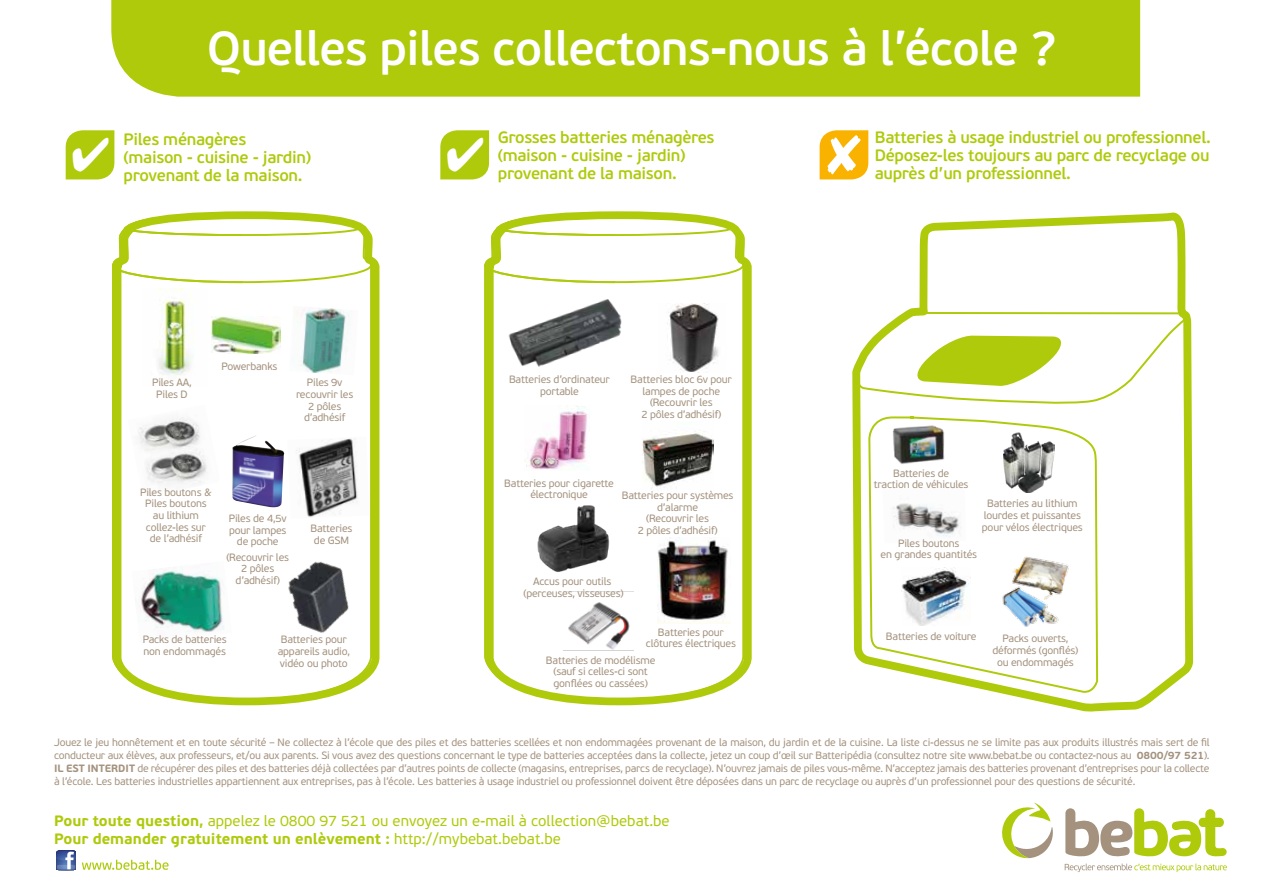
<style>
.page{position:relative;width:1263px;height:893px;background:#fff}
.page>*{position:absolute;margin:0;border:0;box-sizing:border-box;transform-origin:0 0}
.t1{font:600 47.85px "PF Beau Sans Pro";letter-spacing:-.02em;color:#fff}
.t2{font:600 16.5px/18px "PF Beau Sans Pro";letter-spacing:-.02em;color:#afca0b}
.t3{font:15px/18px "PF Beau Sans Pro";color:#afca0b}
.t4{font:10.65px/11.7px "PF Beau Sans Pro";letter-spacing:-.02em;color:#a4927e;text-align:center}
.s1{font-weight:700}
</style>
<div class="page">
<svg style="left:1065px;top:864px;width:162px;height:8px"></svg>
<svg style="left:1002px;top:803px;width:51px;height:56px"></svg>
<svg style="left:1065px;top:808px;width:162px;height:49px"></svg>
<svg style="left:852px;top:212px;width:342px;height:500px"></svg>
<svg style="left:867px;top:415px;width:232px;height:279px"></svg>
<svg style="left:854px;top:216px;width:337px;height:189px"></svg>
<svg style="left:564px;top:211px;width:188px;height:495px;fill:#afca0b"></svg>
<svg style="left:484px;top:284px;width:128px;height:418px"></svg>
<svg style="left:612px;top:284px;width:133px;height:418px"></svg>
<svg style="left:484px;top:212px;width:261px;height:72px"></svg>
<svg style="left:192px;top:211px;width:188px;height:495px;fill:#afca0b"></svg>
<svg style="left:112px;top:284px;width:128px;height:418px"></svg>
<svg style="left:240px;top:284px;width:133px;height:418px"></svg>
<svg style="left:112px;top:212px;width:261px;height:72px"></svg>
<div style="left:111px;top:0;width:1029px;height:97px;background:#afca0b"></div>
<svg style="left:82px;top:860px;width:87px;height:10px"></svg>
<img style="left:882px;top:486px;width:84px;height:57px">
<img style="left:901px;top:567px;width:70px;height:58px">
<img style="left:1004px;top:433px;width:50px;height:59px">
<img style="left:890px;top:423px;width:58px;height:44px">
<img style="left:999px;top:553px;width:76px;height:77px">
<img style="left:142px;top:289px;width:65px;height:97px">
<img style="left:289px;top:306px;width:69px;height:69px">
<img style="left:128px;top:405px;width:92px;height:91px">
<img style="left:287px;top:437px;width:82px;height:82px">
<img style="left:267px;top:541px;width:105px;height:105px">
<img style="left:232px;top:435px;width:52px;height:72px">
<img style="left:212px;top:316px;width:68px;height:38px">
<img style="left:132px;top:561px;width:100px;height:82px">
<img style="left:657px;top:303px;width:69px;height:69px">
<img style="left:504px;top:294px;width:123px;height:78px">
<img style="left:657px;top:537px;width:73px;height:86px">
<img style="left:563px;top:586px;width:70px;height:67px">
<img style="left:642px;top:421px;width:71px;height:71px">
<img style="left:537px;top:506px;width:76px;height:68px">
<img style="left:525px;top:406px;width:64px;height:64px">
<svg style="left:56px;top:850px;width:20px;height:20px"></svg>
<svg style="left:57px;top:865px;width:18px;height:4px"></svg>
<div style="left:820px;top:130px;width:48px;height:49px;background:#fab200"></div>
<div style="left:66px;top:130px;width:48px;height:49px;background:#afca0b"></div>
<svg style="left:440px;top:130px;width:49px;height:49px;background:#b3cd19"></svg>
<h1 class="t1" style="left:207px;top:20px;width:851px">Quelles piles collectons-nous à l’école ?</h1>
<h2 class="t2" style="left:498px;top:128px;width:218px">Grosses batteries ménagères (maison - cuisine - jardin)</h2>
<h2 class="t2" style="left:498px;top:164px;width:180px">provenant de la maison.</h2>
<h2 class="t2" style="left:124px;top:131px;width:189px">Piles ménagères<br>(maison - cuisine - jardin) provenant de la maison.</h2>
<h2 class="t2" style="left:875px;top:128px;width:338px;text-align:justify">Batteries à usage industriel ou professionnel.<br>Déposez-les toujours au parc de recyclage ou auprès d’un professionnel.</h2>
<p class="t4" style="left:221px;top:361px;width:57px">Powerbanks</p>
<p class="t4" style="left:152px;top:377px;width:41px">Piles AA,<br>Piles D</p>
<p class="t4" style="left:296px;top:377px;width:59px">Piles 9v recouvrir les<br>2 pôles d’adhésif</p>
<p class="t4" style="left:509px;top:374px;width:102px">Batteries d’ordinateur portable</p>
<p class="t4" style="left:631px;top:374px;width:103px">Batteries bloc 6v pour lampes de poche (Recouvrir les<br>2 pôles d’adhésif)</p>
<p class="t4" style="left:140px;top:486px;width:73px">Piles boutons &amp;<br>Piles boutons au lithium collez-les sur de l’adhésif</p>
<p class="t4" style="left:229px;top:513px;width:59px">Piles de 4,5v pour lampes de poche</p>
<p class="t4" style="left:226px;top:551px;width:64px">(Recouvrir les<br>2 pôles d’adhésif)</p>
<p class="t4" style="left:874px;top:467px;width:96px">Batteries de<br>traction de véhicules</p>
<p class="t4" style="left:504px;top:478px;width:111px">Batteries pour cigarette électronique</p>
<p class="t4" style="left:622px;top:490px;width:113px">Batteries pour systèmes d’alarme<br>(Recouvrir les<br>2 pôles d’adhésif)</p>
<p class="t4" style="left:984px;top:498px;width:99px">Batteries au lithium lourdes et puissantes</p>
<p class="t4" style="left:310px;top:523px;width:44px">Batteries</p>
<p class="t4" style="left:982px;top:521px;width:102px">pour vélos électriques</p>
<p class="t4" style="left:314px;top:535px;width:36px">de GSM</p>
<p class="t4" style="left:880px;top:537px;width:98px">Piles boutons<br>en grandes quantités</p>
<p class="t4" style="left:523px;top:576px;width:102px">Accus pour outils (perceuses, visseuses)</p>
<p class="t4" style="left:143px;top:634px;width:85px;text-align:left">Packs de batteries non endommagés</p>
<p class="t4" style="left:278px;top:634px;width:74px;text-align:left">Batteries pour appareils audio, vidéo ou photo</p>
<p class="t4" style="left:646px;top:626px;width:92px">Batteries pour clôtures électriques</p>
<p class="t4" style="left:546px;top:654px;width:111px">Batteries de modélisme (sauf si celles-ci sont gonflées ou cassées)</p>
<p class="t4" style="left:886px;top:631px;width:92px">Batteries de voiture</p>
<p class="t4" style="left:992px;top:633px;width:87px">Packs ouverts, déformés (gonflés) ou endommagés</p>
<p class="t4" style="left:54px;top:735px;width:1157px;line-height:13.2px;text-align:justify">Jouez le jeu honnêtement et en toute sécurité – Ne collectez à l’école que des piles et des batteries scellées et non endommagées provenant de la maison, du jardin et de la cuisine. La liste ci-dessus ne se limite pas aux produits illustrés mais sert de fil conducteur aux élèves, aux professeurs, et/ou aux parents. Si vous avez des questions concernant le type de batteries acceptées dans la collecte, jetez un coup d’œil sur Batteripédia (consultez notre site www.bebat.be ou contactez-nous au <span class="s1">0800/97 521</span>).<br><span class="s1">IL EST INTERDIT</span> de récupérer des piles et des batteries déjà collectées par d’autres points de collecte (magasins, entreprises, parcs de recyclage). N’ouvrez jamais de piles vous-même. N’acceptez jamais des batteries provenant d’entreprises pour la collecte à l’école. Les batteries industrielles appartiennent aux entreprises, pas à l’école. Les batteries à usage industriel ou professionnel doivent être déposées dans un parc de recyclage ou auprès d’un professionnel pour des questions de sécurité.</p>
<h3 class="t3" style="left:54px;top:812px;width:617px"><span class="s1">Pour toute question,</span> appelez le 0800 97 521 ou envoyez un e-mail à collection@bebat.be<br><span class="s1">Pour demander gratuitement un enlèvement :</span> http://mybebat.bebat.be</h3>
</div>
